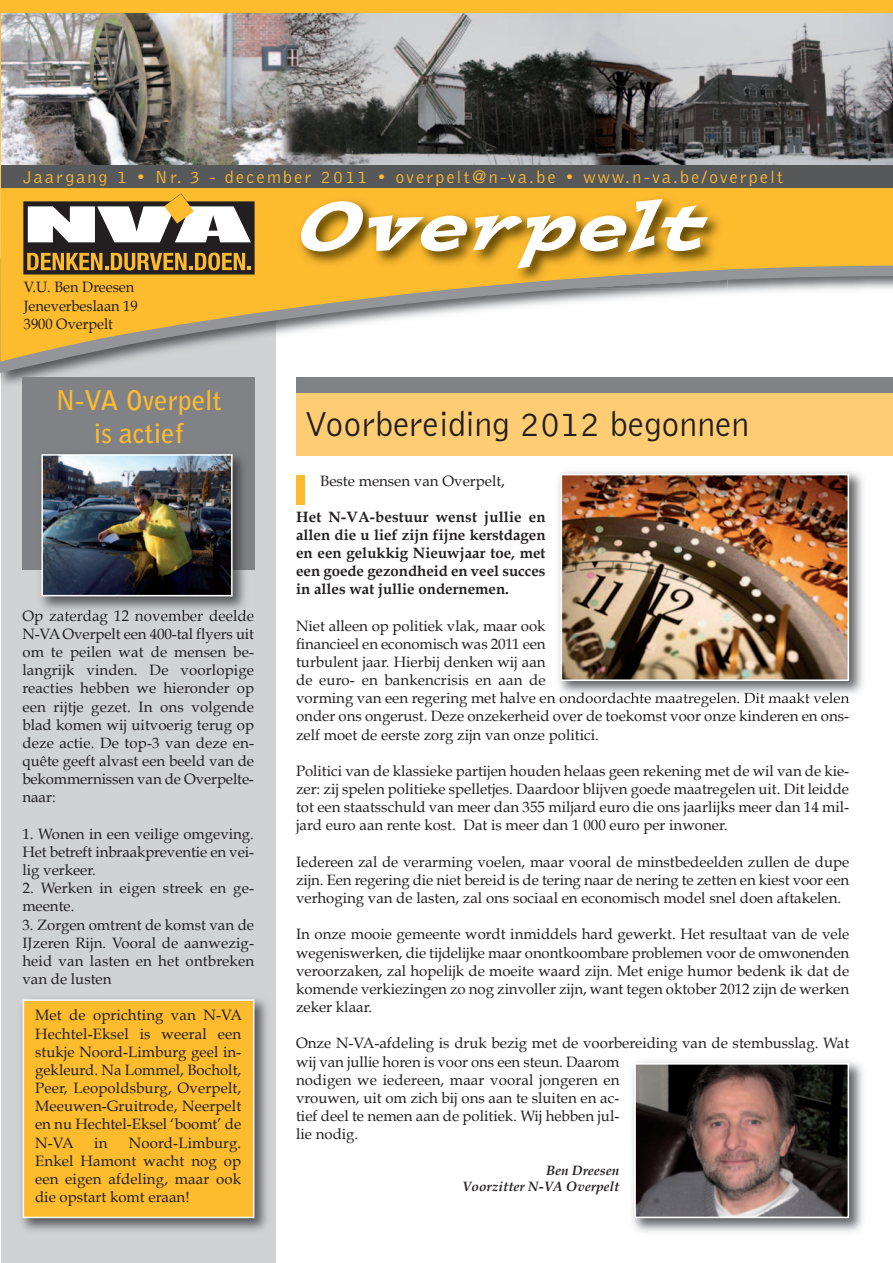
<style>
.page{position:relative;width:893px;height:1263px;background:#fff}
.page>*{position:absolute;margin:0;border:0;box-sizing:border-box;transform-origin:0 0}
.t1{font:300 36px "Bell Gothic Std";color:#231f20}
.t2{font:700 27px/32.4px "Bell Gothic Std";color:#fdbb2e;text-align:center}
.t3{font:300 18px "Bell Gothic Std";letter-spacing:.125em;color:#fdbb2e}
.t4{font:15px/18.1px "Book Antiqua";color:#231f20;text-align:justify}
.t5{font:700 15px/18px "Book Antiqua";color:#231f20;text-align:justify}
.t6{font:15px/18.1px "Book Antiqua";color:#231f20;scale:.96 1}
.t7{font:italic 700 13.5px/16.4px "Book Antiqua";color:#231f20;text-align:right}
</style>
<div class="page">
<div style="left:1px;top:300px;width:275px;height:963px;background:#d1d2d4"></div>
<img style="left:21px;top:998px;width:246px;height:233px">
<div style="left:24px;top:1001px;width:229px;height:216px;background:#fdbb2e"></div>
<div style="left:23px;top:999px;width:231px;height:219px;border:2px solid #fff"></div>
<img style="left:1px;top:373px;width:60px;height:19px">
<svg style="left:0;top:362px;width:111px;height:11px"></svg>
<svg style="left:0;top:0;width:893px;height:362px"></svg>
<div style="left:23px;top:377px;width:232px;height:193px;background:#808285"></div>
<svg style="left:23px;top:194px;width:232px;height:80px"></svg>
<img style="left:294px;top:192px;width:434px;height:96px">
<svg style="left:299px;top:199px;width:409px;height:69px"></svg>
<img style="left:1px;top:13px;width:892px;height:152px">
<div style="left:1px;top:165px;width:892px;height:23px;background:#57585a"></div>
<div style="left:296px;top:383px;width:597px;height:73px;background:#fecd73"></div>
<div style="left:296px;top:377px;width:597px;height:16px;background:#808285"></div>
<div style="left:297px;top:475px;width:8px;height:29px;background:#fdbb2e"></div>
<img style="left:40px;top:455px;width:212px;height:161px">
<img style="left:35px;top:610px;width:34px;height:6px">
<img style="left:44px;top:457px;width:186px;height:136px">
<div style="left:41px;top:454px;width:192px;height:142px;border:2px solid #fff"></div>
<img style="left:554px;top:471px;width:309px;height:230px">
<img style="left:564px;top:477px;width:282px;height:201px">
<div style="left:561px;top:474px;width:288px;height:207px;border:2px solid #fff"></div>
<img style="left:632px;top:1061px;width:231px;height:171px">
<img style="left:637px;top:1066px;width:209px;height:149px">
<div style="left:634px;top:1063px;width:215px;height:155px;border:2px solid #fff"></div>
<p class="t3" style="left:23px;top:170px;width:762px">Jaargang 1 • Nr. 3 - december 2011 • overpelt@n-va.be • www.n-va.be/overpelt</p>
<p class="t6" style="left:24px;top:278px;width:120px">V.U. Ben Dreesen<br>Jeneverbeslaan 19<br>3900 Overpelt</p>
<h2 class="t2" style="left:56px;top:385px;width:168px">N-VA Overpelt is actief</h2>
<p class="t4" style="left:22px;top:607px;width:233px">Op zaterdag 12 november deelde N-VA Overpelt een 400-tal flyers uit om te peilen wat de mensen be&shy;langrijk vinden. De voorlopige reacties hebben we hieronder op een rijtje gezet. In ons volgende blad komen wij uitvoerig terug op deze actie. De top-3 van deze en&shy;quête geeft alvast een beeld van de bekommernissen van de Overpelte&shy;naar:</p>
<p class="t4" style="left:22px;top:825px;width:233px">1. Wonen in een veilige omgeving.<br>Het betreft inbraakpreventie en vei&shy;lig verkeer.</p>
<p class="t4" style="left:22px;top:879px;width:233px">2. Werken in eigen streek en ge&shy;meente.</p>
<p class="t4" style="left:22px;top:916px;width:233px">3. Zorgen omtrent de komst van de IJzeren Rijn. Vooral de aanwezig&shy;heid van lasten en het ontbreken van de lusten</p>
<p class="t4" style="left:35px;top:1006px;width:208px">Met de oprichting van N-VA Hechtel-Eksel is weeral een stukje Noord-Limburg geel in&shy;gekleurd. Na Lommel, Bocholt, Peer, Leopoldsburg, Overpelt, Meeuwen-Gruitrode, Neerpelt en nu Hechtel-Eksel ‘boomt’ de N-VA</p>
<p class="t4" style="left:35px;top:1134px;width:208px;text-indent:94px">Noord-Limburg.<br>Enkel Hamont wacht nog op een eigen afdeling, maar ook die opstart komt eraan!</p>
<p class="t4" style="left:94px;top:1134px;width:15px">in</p>
<h1 class="t1" style="left:304px;top:410px;width:446px">Voorbereiding 2012 begonnen</h1>
<p class="t4" style="left:320px;top:472px;width:186px">Beste mensen van Overpelt,</p>
<p class="t5" style="left:296px;top:508px;width:251px">Het N-VA-bestuur wenst jullie en allen die u lief zijn fijne kerstdagen en een gelukkig Nieuwjaar toe, met een goede gezondheid en veel succes in alles wat jullie ondernemen.</p>
<p class="t4" style="left:296px;top:617px;width:555px;text-align:left">Niet alleen op politiek vlak, maar ook<br>financieel en economisch was 2011 een<br>turbulent jaar. Hierbij denken wij aan<br>de euro- en bankencrisis en aan de<br>vorming van een regering met halve en ondoordachte maatregelen. Dit maakt velen onder ons ongerust. Deze onzekerheid over de toekomst voor onze kinderen en ons&shy;zelf moet de eerste zorg zijn van onze politici.</p>
<p class="t4" style="left:296px;top:762px;width:555px">Politici van de klassieke partijen houden helaas geen rekening met de wil van de kie&shy;zer: zij spelen politieke spelletjes. Daardoor blijven goede maatregelen uit. Dit leidde tot een staatsschuld van meer dan 355 miljard euro die ons jaarlijks meer dan 14 mil&shy;jard euro aan rente kost. Dat is meer dan 1 000 euro per inwoner.</p>
<p class="t4" style="left:296px;top:853px;width:555px">Iedereen zal de verarming voelen, maar vooral de minstbedeelden zullen de dupe zijn. Een regering die niet bereid is de tering naar de nering te zetten en kiest voor een verhoging van de lasten, zal ons sociaal en economisch model snel doen aftakelen.</p>
<p class="t4" style="left:296px;top:925px;width:555px">In onze mooie gemeente wordt inmiddels hard gewerkt. Het resultaat van de vele wegeniswerken, die tijdelijke maar onontkoombare problemen voor de omwonenden veroorzaken, zal hopelijk de moeite waard zijn. Met enige humor bedenk ik dat de komende verkiezingen zo nog zinvoller zijn, want tegen oktober 2012 zijn de werken zeker klaar.</p>
<p class="t4" style="left:296px;top:1034px;width:555px;text-align:left">Onze N-VA-afdeling is druk bezig met de voorbereiding van de stembusslag. Wat wij van jullie horen is voor ons een steun. Daarom<br>nodigen we iedereen, maar vooral jongeren en<br>vrouwen, uit om zich bij ons aan te sluiten en ac-<br>tief deel te nemen aan de politiek. Wij hebben jul-<br>lie nodig.</p>
<p class="t7" style="left:463px;top:1162px;width:158px">Ben Dreesen<br>Voorzitter N-VA Overpelt</p>
</div>
